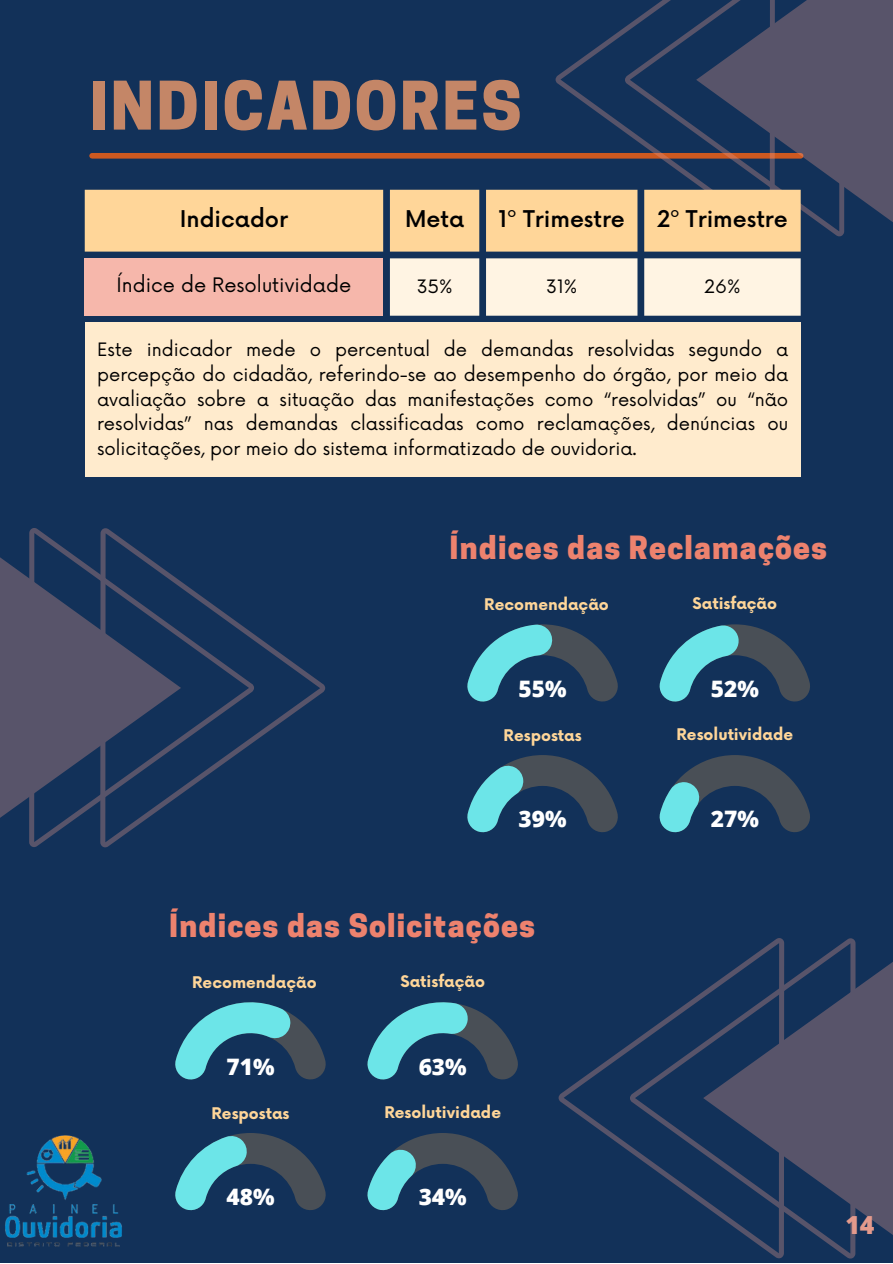
<style>
.page{position:relative;width:893px;height:1264px;background:#fff}
.page>*{position:absolute;margin:0;border:0;box-sizing:border-box;transform-origin:0 0}
.t1{font:800 62.7px "Cooper Hewitt";letter-spacing:.04em;color:#c48667}
.t2{font:800 30.15px "Cooper Hewitt";letter-spacing:.04em;color:#ed826e}
.t3{font:800 24.9px "Open Sans";color:#e49a8c}
.t4{font:800 22.65px "Open Sans";color:#fff}
.t5{font:500 22.5px "Now";color:#000}
.t6{font:19.5px "Now";color:#000}
.t7{font:18px/24.8px "Now";color:#000;text-align:justify}
.t8{font:700 15.6px "Now";color:#ffd699}
</style>
<div class="page">
<div style="left:0;top:0;width:892px;height:1262px;background:#123159"></div>
<div style="left:92px;top:153px;width:708px;height:6px;background:#cd5920"></div>
<svg style="left:844px;top:0;width:48px;height:232px;background:#4f4f67"></svg>
<svg style="left:774px;top:0;width:70px;height:236px;fill:#58546a"></svg>
<svg style="left:555px;top:0;width:219px;height:190px"></svg>
<svg style="left:0;top:557px;width:29px;height:261px;background:#525168"></svg>
<svg style="left:29px;top:528px;width:71px;height:319px;fill:#58546a"></svg>
<svg style="left:100px;top:528px;width:225px;height:319px"></svg>
<svg style="left:467px;top:624px;width:151px;height:77px"></svg>
<svg style="left:659px;top:624px;width:151px;height:77px"></svg>
<svg style="left:467px;top:755px;width:151px;height:77px"></svg>
<svg style="left:659px;top:755px;width:151px;height:77px"></svg>
<svg style="left:175px;top:1002px;width:151px;height:77px"></svg>
<svg style="left:367px;top:1002px;width:151px;height:77px"></svg>
<svg style="left:175px;top:1133px;width:151px;height:77px"></svg>
<svg style="left:367px;top:1133px;width:151px;height:77px"></svg>
<svg style="left:855px;top:941px;width:37px;height:314px;fill:#58546a"></svg>
<svg style="left:784px;top:938px;width:71px;height:320px;fill:#58546a"></svg>
<svg style="left:558px;top:938px;width:226px;height:320px"></svg>
<img style="left:5px;top:1135px;width:117px;height:112px">
<div style="left:85px;top:190px;width:715px;height:61px;background:#ffd699"></div>
<div style="left:85px;top:258px;width:298px;height:58px;background:#f6b7ab"></div>
<div style="left:390px;top:258px;width:410px;height:58px;background:#fff4e3"></div>
<div style="left:85px;top:322px;width:715px;height:154px;background:#ffebcd"></div>
<p class="t1" style="left:89px;top:83px;width:434px">INDICADORES</p>
<p class="t5" style="left:180px;top:207px;width:110px">Indicador</p>
<p class="t5" style="left:405px;top:207px;width:61px">Meta</p>
<p class="t5" style="left:498px;top:207px;width:128px">1º Trimestre</p>
<p class="t5" style="left:657px;top:207px;width:132px">2º Trimestre</p>
<p class="t6" style="left:117px;top:274px;width:236px">Índice de Resolutividade</p>
<p class="t7" style="left:416px;top:275px;width:37px">35%</p>
<p class="t7" style="left:546px;top:275px;width:33px">31%</p>
<p class="t7" style="left:704px;top:275px;width:38px">26%</p>
<p class="t7" style="left:97px;top:338px;width:692px">Este indicador mede o percentual de demandas resolvidas segundo a percepção do cidadão, referindo-se ao desempenho do órgão, por meio da avaliação sobre a situação das manifestações como “resolvidas” ou “não resolvidas” nas demandas classificadas como reclamações, denúncias ou solicitações, por meio do sistema informatizado de ouvidoria.</p>
<p class="t2" style="left:449px;top:536px;width:379px">Índices das Reclamações</p>
<p class="t8" style="left:484px;top:596px;width:126px">Recomendação</p>
<p class="t8" style="left:692px;top:595px;width:86px">Satisfação</p>
<p class="t4" style="left:518px;top:672px;width:50px">55%</p>
<p class="t4" style="left:710px;top:672px;width:50px">52%</p>
<p class="t8" style="left:503px;top:727px;width:79px">Respostas</p>
<p class="t8" style="left:676px;top:725px;width:118px">Resolutividade</p>
<p class="t4" style="left:518px;top:803px;width:50px">39%</p>
<p class="t4" style="left:710px;top:803px;width:50px">27%</p>
<p class="t2" style="left:169px;top:914px;width:367px">Índices das Solicitações</p>
<p class="t8" style="left:192px;top:974px;width:126px">Recomendação</p>
<p class="t8" style="left:400px;top:972px;width:86px">Satisfação</p>
<p class="t4" style="left:226px;top:1050px;width:50px">71%</p>
<p class="t4" style="left:418px;top:1050px;width:50px">63%</p>
<p class="t8" style="left:211px;top:1104px;width:79px">Respostas</p>
<p class="t8" style="left:384px;top:1103px;width:118px">Resolutividade</p>
<p class="t4" style="left:226px;top:1181px;width:50px">48%</p>
<p class="t4" style="left:418px;top:1181px;width:50px">34%</p>
<p class="t3" style="left:845px;top:1206px;width:31px">14</p>
</div>
